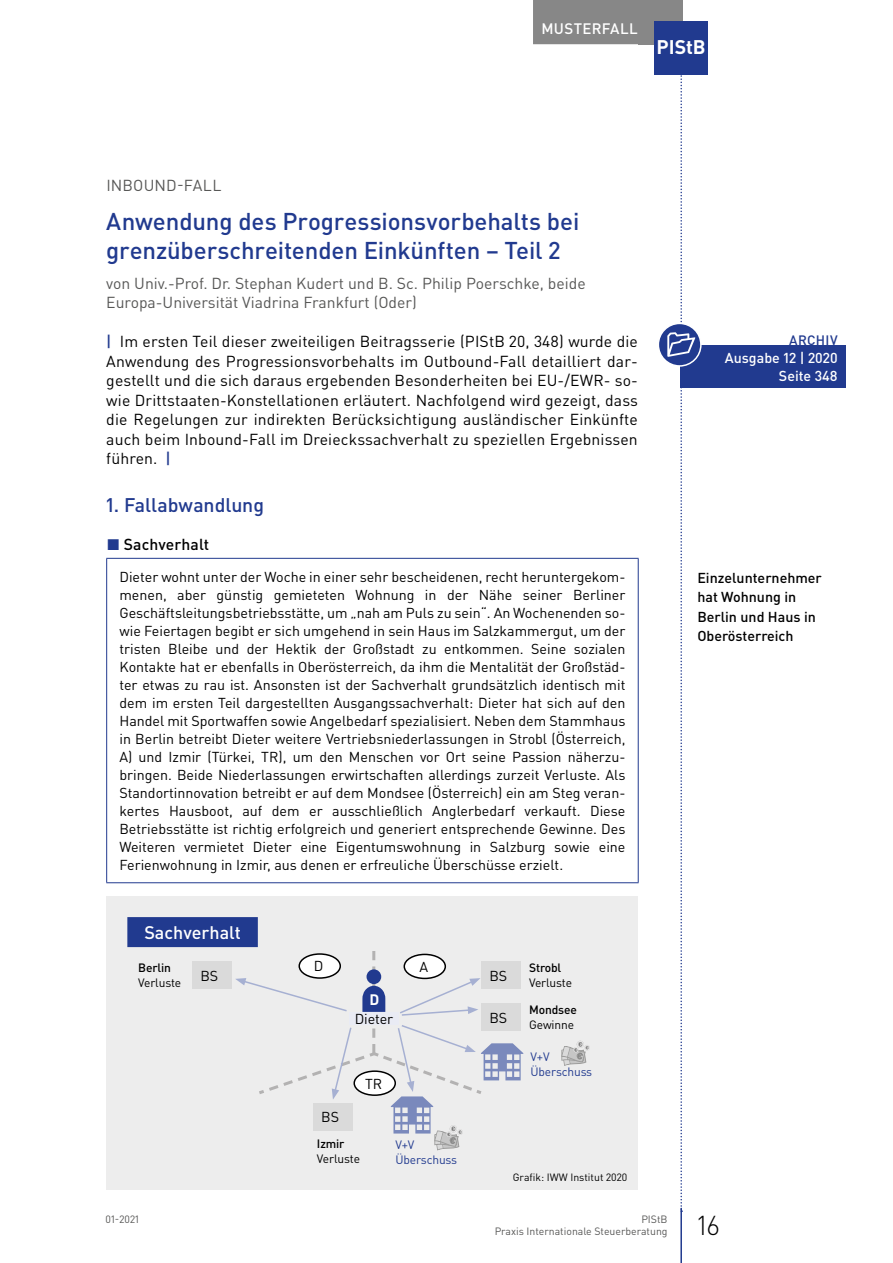
<style>
.page{position:relative;width:893px;height:1263px;background:#fff}
.page>*{position:absolute;margin:0;border:0;box-sizing:border-box;transform-origin:0 0}
.t1{font:300 27px "DIN Pro";color:#000}
.t2{font:500 24px/28.5px "DIN Pro";letter-spacing:-.005em;color:#213a8f}
.t3{font:500 19.5px "DIN Pro";color:#213a8f}
.t4{font:700 19.5px "DIN Pro";color:#fff}
.t5{font:500 18px "DIN Pro";color:#fff}
.t6{font:15.75px/19.5px "DIN Pro";letter-spacing:.01em;color:#000;text-align:justify}
.t7{font:15.75px/19.5px "DIN Pro";color:#575756}
.t8{font:500 15.75px "DIN Pro";letter-spacing:.005em;color:#000}
.t9{font:500 15px "DIN Pro";letter-spacing:.02em;color:#fff}
.t10{font:700 15px "DIN Pro";color:#fff}
.t11{font:14.25px/18px "DIN Pro";color:#000}
.t12{font:500 14.25px/19.5px "DIN Pro";color:#000}
.t13{font:500 14.25px/17.2px "DIN Pro";color:#fff;text-align:right}
.t14{font:500 13.5px "DIN Pro";color:#213a8f}
.t15{font:12px "DIN Pro";letter-spacing:-.01em;color:#000}
.t16{font:12px/15px "DIN Pro";letter-spacing:-.01em;color:#213a8f}
.t17{font:500 12px "DIN Pro";letter-spacing:-.01em;color:#000}
.t18{font:10.5px/12.8px "DIN Pro";color:#575756;text-align:right}
.t19{font:10.5px "DIN Pro";color:#000}
.s1{font-weight:500;color:#213a8f}
.s2{color:#213a8f}
</style>
<div class="page">
<div style="left:638px;top:0;width:44px;height:44px;background:#878787"></div>
<hr style="left:680px;top:1208px;width:2px;height:55px;background:#213a8f">
<div style="left:533px;top:0;width:113px;height:44px;background:#878787"></div>
<div style="left:655px;top:21px;width:53px;height:53px;background:#213a8f"></div>
<hr style="left:106px;top:558px;width:533px;height:1px;background:#213a8f">
<hr style="left:106px;top:559px;width:1px;height:323px;background:#213a8f">
<hr style="left:638px;top:559px;width:1px;height:323px;background:#213a8f">
<hr style="left:106px;top:882px;width:533px;height:1px;background:#213a8f">
<div style="left:680px;top:345px;width:166px;height:43px;background:#213a8f"></div>
<svg style="left:658px;top:323px;width:43px;height:43px"></svg>
<div style="left:658px;top:323px;width:44px;height:44px;border:2px solid #fff;border-radius:50%"></div>
<svg style="left:667px;top:0;width:28px;height:1212px"></svg>
<div style="left:106px;top:896px;width:532px;height:293px;background:#ededed"></div>
<div style="left:127px;top:917px;width:131px;height:30px;background:#213a8f"></div>
<div style="left:192px;top:961px;width:39px;height:28px;background:#dadada"></div>
<svg style="left:561px;top:1041px;width:29px;height:25px"></svg>
<svg style="left:235px;top:951px;width:288px;height:200px"></svg>
<p class="t9" style="left:541px;top:18px;width:98px">Musterfall</p>
<h3 class="t4" style="left:657px;top:33px;width:51px">PIStB</h3>
<p class="t7" style="left:106px;top:175px;width:116px">INBOUND-FALL</p>
<h2 class="t2" style="left:106px;top:206px;width:474px">Anwendung des Progressionsvorbehalts bei grenzüberschreitenden Einkünften – Teil 2</h2>
<p class="t7" style="left:106px;top:273px;width:481px">von Univ.-Prof. Dr. Stephan Kudert und B. Sc. Philip Poerschke, beide<br>Europa-Universität Viadrina Frankfurt (Oder)</p>
<p class="t6" style="left:106px;top:331px;width:533px"><span class="s1">|</span> Im ersten Teil dieser zweiteiligen Beitragsserie (PIStB 20, 348) wurde die Anwendung des Progressionsvorbehalts im Outbound-Fall detailliert dar&shy;gestellt und die sich daraus ergebenden Besonderheiten bei EU-/EWR- so&shy;wie Drittstaaten-Konstellationen erläutert. Nachfolgend wird gezeigt, dass die Regelungen zur indirekten Berücksichtigung ausländischer Einkünfte auch beim Inbound-Fall im Dreieckssachverhalt zu speziellen Ergebnissen führen. <span class="s1">|</span></p>
<h3 class="t3" style="left:106px;top:492px;width:159px">1. Fallabwandlung</h3>
<p class="t8" style="left:107px;top:533px;width:104px"><span class="s2">◼</span> Sachverhalt</p>
<p class="t11" style="left:119px;top:567px;width:508px">Dieter wohnt unter der Woche in einer sehr bescheidenen, recht heruntergekom&shy;menen, aber günstig gemieteten Wohnung in der Nähe seiner Berliner Geschäftsleitungsbetriebsstätte, um „nah am Puls zu sein“. An Wochenenden so&shy;wie Feiertagen begibt er sich umgehend in sein Haus im Salzkammergut, um der tristen Bleibe und der Hektik der Großstadt zu entkommen. Seine sozialen Kontakte hat er ebenfalls in Oberösterreich, da ihm die Mentalität der Großstäd&shy;ter etwas zu rau ist. Ansonsten ist der Sachverhalt grundsätzlich identisch mit dem im ersten Teil dargestellten Ausgangssachverhalt: Dieter hat sich auf den Handel mit Sportwaffen sowie Angelbedarf spezialisiert. Neben dem Stammhaus in Berlin betreibt Dieter weitere Vertriebsniederlassungen in Strobl (Österreich, A) und Izmir (Türkei, TR), um den Menschen vor Ort seine Passion näherzu&shy;bringen. Beide Niederlassungen erwirtschaften allerdings zurzeit Verluste. Als Standortinnovation betreibt er auf dem Mondsee (Österreich) ein am Steg veran&shy;kertes Hausboot, auf dem er ausschließlich Anglerbedarf verkauft. Diese Betriebsstätte ist richtig erfolgreich und generiert entsprechende Gewinne. Des Weiteren vermietet Dieter eine Eigentumswohnung in Salzburg sowie eine Ferienwohnung in Izmir, aus denen er erfreuliche Überschüsse erzielt.</p>
<p class="t5" style="left:144px;top:920px;width:98px">Sachverhalt</p>
<p class="t17" style="left:138px;top:959px;width:34px">Berlin</p>
<p class="t15" style="left:138px;top:974px;width:45px">Verluste</p>
<p class="t11" style="left:200px;top:966px;width:19px">BS</p>
<p class="t11" style="left:314px;top:957px;width:11px">D</p>
<p class="t11" style="left:419px;top:957px;width:10px">A</p>
<p class="t10" style="left:369px;top:989px;width:11px">D</p>
<p class="t11" style="left:355px;top:1009px;width:40px">Dieter</p>
<p class="t11" style="left:365px;top:1074px;width:19px">TR</p>
<p class="t11" style="left:321px;top:1107px;width:19px">BS</p>
<p class="t17" style="left:317px;top:1136px;width:29px">Izmir</p>
<p class="t15" style="left:317px;top:1151px;width:45px">Verluste</p>
<p class="t16" style="left:395px;top:1136px;width:63px">V+V<br>Überschuss</p>
<p class="t11" style="left:489px;top:966px;width:19px">BS</p>
<p class="t11" style="left:489px;top:1008px;width:19px">BS</p>
<p class="t17" style="left:529px;top:959px;width:34px">Strobl</p>
<p class="t15" style="left:529px;top:974px;width:45px">Verluste</p>
<p class="t17" style="left:529px;top:1001px;width:49px">Mondsee</p>
<p class="t15" style="left:529px;top:1016px;width:47px">Gewinne</p>
<p class="t16" style="left:530px;top:1049px;width:63px">V+V<br>Überschuss</p>
<p class="t19" style="left:513px;top:1169px;width:116px">Grafik: IWW Institut 2020</p>
<p class="t14" style="left:789px;top:331px;width:50px">ARCHIV</p>
<p class="t13" style="left:725px;top:349px;width:114px">Ausgabe 12 | 2020<br>Seite 348</p>
<p class="t12" style="left:697px;top:567px;width:126px">Einzelunternehmer hat Wohnung in<br>Berlin und Haus in<br>Oberösterreich</p>
<p class="t18" style="left:106px;top:1212px;width:35px">01-2021</p>
<p class="t18" style="left:495px;top:1212px;width:174px">PIStB<br>Praxis Internationale Steuerberatung</p>
<h1 class="t1" style="left:697px;top:1207px;width:24px">16</h1>
</div>
